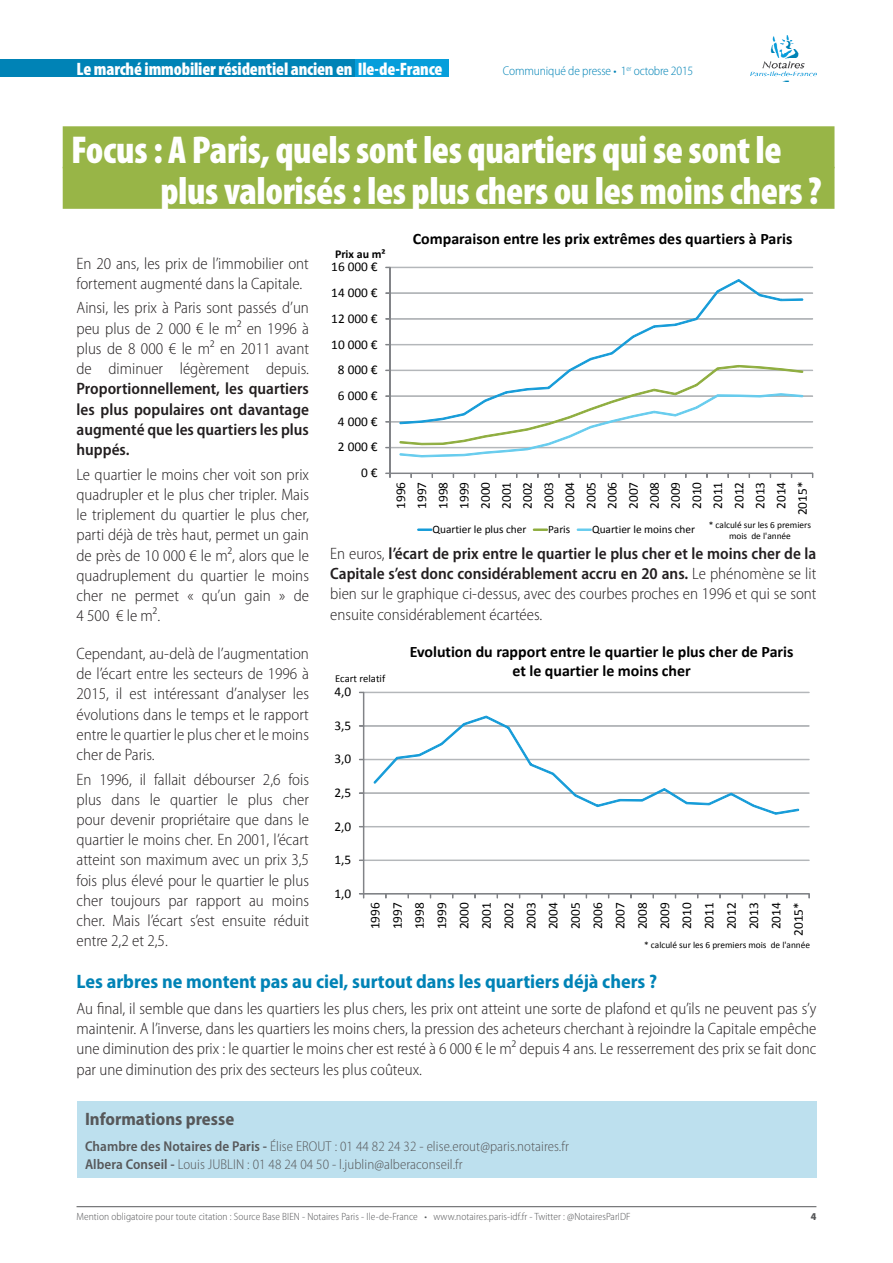
<style>
.page{position:relative;width:893px;height:1263px;background:#fff}
.page>*{position:absolute;margin:0;border:0;box-sizing:border-box;transform-origin:0 0}
.t1{font:900 condensed 39px/40.5px "Myriad Pro";letter-spacing:-.01em;color:#fff}
.t2{font:700 semi-condensed 19.5px "Myriad Pro";color:#0083b6}
.t3{font:900 condensed 18px "Myriad Pro";letter-spacing:-.01em;color:#fff}
.t4{font:700 semi-condensed 18px "Myriad Pro";color:#57585a}
.t5{font:300 semi-condensed 16.5px/20.2px "Myriad Pro";color:#231f20;text-align:justify}
.t6{font:600 semi-condensed 16.5px/20.2px "Myriad Pro";color:#231f20;text-align:justify}
.t7{font:700 15.9px/19.5px "Calibri";color:#000;text-align:center}
.t8{font:300 semi-condensed 14.25px/18px "Myriad Pro";letter-spacing:.005em;color:#57585a}
.t9{font:13.35px/21.1px "Calibri";letter-spacing:-.005em;color:#000;text-align:center}
.t10{font:300 semi-condensed 12.75px "Myriad Pro";letter-spacing:-.01em;color:#0083b6}
.t11{font:700 12px "Calibri";color:#000}
.t12{font:11.4px "Calibri";letter-spacing:-.005em;color:#000}
.t13{font:10.65px "Calibri";color:#000}
.t14{font:300 semi-condensed 10.5px "Myriad Pro";letter-spacing:.005em;color:#57585a}
.t15{font:900 semi-condensed 10.5px "Myriad Pro";color:#57585a}
.t16{font:9.3px/11.4px "Calibri";color:#000;text-align:center}
.s1{font-weight:600}
</style>
<div class="page">
<hr style="left:77px;top:1206px;width:739px;height:1px;background:#57585a">
<div style="left:0;top:60px;width:380px;height:17px;background:#0083b6"></div>
<img style="left:750px;top:36px;width:66px;height:46px">
<div style="left:355px;top:60px;width:94px;height:17px;background:#069edb"></div>
<hr style="left:390px;top:447px;width:423px;height:1px;background:#b4b7ba">
<div style="left:390px;top:422px;width:423px;height:1px;background:#b4b7ba;border:1px solid #b4b7ba"></div>
<hr style="left:390px;top:396px;width:423px;height:1px;background:#b4b7ba">
<hr style="left:390px;top:370px;width:423px;height:1px;background:#b4b7ba">
<hr style="left:390px;top:344px;width:423px;height:1px;background:#b4b7ba">
<div style="left:390px;top:319px;width:423px;height:1px;background:#b4b7ba;border:1px solid #b4b7ba"></div>
<hr style="left:390px;top:293px;width:423px;height:1px;background:#b4b7ba">
<hr style="left:390px;top:267px;width:423px;height:1px;background:#b4b7ba">
<div style="left:390px;top:267px;width:1px;height:206px;border:1px solid #818387"></div>
<div style="left:390px;top:473px;width:423px;height:1px;border:1px solid #818387"></div>
<svg style="left:386px;top:473px;width:5px;height:5px"></svg>
<svg style="left:400px;top:279px;width:403px;height:86px"></svg>
<svg style="left:400px;top:365px;width:403px;height:92px"></svg>
<svg style="left:418px;top:529px;width:14px;height:1px"></svg>
<svg style="left:533px;top:529px;width:14px;height:1px"></svg>
<svg style="left:577px;top:529px;width:14px;height:1px"></svg>
<hr style="left:364px;top:860px;width:445px;height:1px;background:#b4b7ba">
<hr style="left:364px;top:826px;width:445px;height:1px;background:#b4b7ba">
<hr style="left:364px;top:793px;width:445px;height:1px;background:#b4b7ba">
<hr style="left:364px;top:759px;width:445px;height:1px;background:#b4b7ba">
<hr style="left:364px;top:726px;width:445px;height:1px;background:#b4b7ba">
<hr style="left:364px;top:692px;width:445px;height:1px;background:#b4b7ba">
<div style="left:363px;top:692px;width:1px;height:202px;border:1px solid #818387"></div>
<div style="left:364px;top:893px;width:445px;height:1px;border:1px solid #818387"></div>
<svg style="left:359px;top:893px;width:5px;height:5px"></svg>
<svg style="left:374px;top:716px;width:425px;height:98px"></svg>
<div style="left:63px;top:126px;width:771px;height:42px;background:#98b547"></div>
<div style="left:63px;top:167px;width:771px;height:42px;background:#98b547"></div>
<div style="left:77px;top:1101px;width:739px;height:77px;background:#bde0ee"></div>
<p class="t3" style="left:77px;top:58px;width:367px">Le marché immobilier résidentiel ancien en Ile-de-France</p>
<p class="t10" style="left:503px;top:63px;width:192px">Communiqué de presse • 1<sup>er</sup> octobre 2015</p>
<h1 class="t1" style="left:160px;top:129px;width:663px;text-indent:-89px">Focus : A Paris, quels sont les quartiers qui se sont le plus valorisés : les plus chers ou les moins chers ?</h1>
<p class="t5" style="left:77px;top:253px;width:234px">En 20 ans, les prix de l’immobilier ont fortement augmenté dans la Capitale.</p>
<p class="t5" style="left:77px;top:298px;width:234px">Ainsi, les prix à Paris sont passés d’un peu plus de 2 000 € le m² en 1996 à plus de 8 000 € le m² en 2011 avant de diminuer légèrement depuis.</p>
<p class="t6" style="left:77px;top:378px;width:234px">Proportionnellement, les quartiers les plus populaires ont davantage augmenté que les quartiers les plus huppés.</p>
<p class="t5" style="left:77px;top:464px;width:234px">Le quartier le moins cher voit son prix quadrupler et le plus cher tripler. Mais le triplement du quartier le plus cher, parti déjà de très haut, permet un gain de près de 10 000 € le m², alors que le quadruplement du quartier le moins cher ne permet « qu’un gain » de 4 500 € le m².</p>
<p class="t5" style="left:77px;top:643px;width:234px">Cependant, au-delà de l’augmentation de l’écart entre les secteurs de 1996 à 2015, il est intéressant d’analyser les évolutions dans le temps et le rapport entre le quartier le plus cher et le moins cher de Paris.</p>
<p class="t5" style="left:77px;top:769px;width:234px">En 1996, il fallait débourser 2,6 fois plus dans le quartier le plus cher pour devenir propriétaire que dans le quartier le moins cher. En 2001, l’écart atteint son maximum avec un prix 3,5 fois plus élevé pour le quartier le plus cher toujours par rapport au moins cher. Mais l’écart s’est ensuite réduit entre 2,2 et 2,5.</p>
<p class="t11" style="left:335px;top:247px;width:52px">Prix au m²</p>
<p class="t9" style="left:331px;top:256px;width:48px">16 000 €</p>
<p class="t9" style="left:331px;top:282px;width:48px">14 000 €</p>
<p class="t9" style="left:331px;top:308px;width:48px">12 000 €</p>
<p class="t9" style="left:331px;top:334px;width:48px">10 000 €</p>
<p class="t9" style="left:338px;top:359px;width:41px">8 000 €</p>
<p class="t9" style="left:338px;top:385px;width:41px">6 000 €</p>
<p class="t9" style="left:338px;top:411px;width:41px">4 000 €</p>
<p class="t9" style="left:338px;top:436px;width:41px">2 000 €</p>
<p class="t9" style="left:361px;top:462px;width:18px">0 €</p>
<p class="t7" style="left:413px;top:229px;width:381px">Comparaison entre les prix extrêmes des quartiers à Paris</p>
<p class="t9" style="left:390px;top:515px;width:35px;rotate:-90deg">1996<br>1997<br>1998<br>1999<br>2000<br>2001<br>2002<br>2003<br>2004<br>2005<br>2006<br>2007<br>2008<br>2009<br>2010<br>2011<br>2012<br>2013<br>2014<br>2015*</p>
<p class="t12" style="left:432px;top:522px;width:95px">Quartier le plus cher</p>
<p class="t12" style="left:548px;top:522px;width:24px">Paris</p>
<p class="t12" style="left:592px;top:522px;width:104px">Quartier le moins cher</p>
<p class="t16" style="left:709px;top:519px;width:104px">* calculé sur les 6 premiers mois de l'année</p>
<p class="t5" style="left:330px;top:543px;width:488px">En euros, <span class="s1">l’écart de prix entre le quartier le plus cher et le moins cher de la Capitale s’est donc considérablement accru en 20 ans.</span> Le phénomène se lit bien sur le graphique ci-dessus, avec des courbes proches en 1996 et qui se sont ensuite considérablement écartées.</p>
<p class="t13" style="left:335px;top:672px;width:52px">Ecart relatif</p>
<p class="t9" style="left:335px;top:681px;width:18px">4,0</p>
<p class="t9" style="left:335px;top:715px;width:18px">3,5</p>
<p class="t9" style="left:335px;top:748px;width:18px">3,0</p>
<p class="t9" style="left:335px;top:782px;width:18px">2,5</p>
<p class="t9" style="left:335px;top:815px;width:18px">2,0</p>
<p class="t9" style="left:335px;top:849px;width:18px">1,5</p>
<p class="t9" style="left:335px;top:883px;width:18px">1,0</p>
<p class="t7" style="left:410px;top:642px;width:385px">Evolution du rapport entre le quartier le plus cher de Paris et le quartier le moins cher</p>
<p class="t9" style="left:364px;top:936px;width:35px;line-height:22.2px;rotate:-90deg">1996<br>1997<br>1998<br>1999<br>2000<br>2001<br>2002<br>2003<br>2004<br>2005<br>2006<br>2007<br>2008<br>2009<br>2010<br>2011<br>2012<br>2013<br>2014<br>2015*</p>
<p class="t16" style="left:644px;top:939px;width:167px">* calculé sur les 6 premiers mois de l'année</p>
<p class="t2" style="left:77px;top:969px;width:582px">Les arbres ne montent pas au ciel, surtout dans les quartiers déjà chers ?</p>
<p class="t5" style="left:77px;top:998px;width:741px">Au final, il semble que dans les quartiers les plus chers, les prix ont atteint une sorte de plafond et qu’ils ne peuvent pas s’y maintenir. A l’inverse, dans les quartiers les moins chers, la pression des acheteurs cherchant à rejoindre la Capitale empêche une diminution des prix : le quartier le moins cher est resté à 6 000 € le m² depuis 4 ans. Le resserrement des prix se fait donc par une diminution des prix des secteurs les plus coûteux.</p>
<p class="t4" style="left:85px;top:1107px;width:151px">Informations presse</p>
<p class="t8" style="left:85px;top:1137px;width:485px"><span class="s1">Chambre des Notaires de Paris -</span> Élise EROUT : 01 44 82 24 32 - elise.erout@paris.notaires.fr<br><span class="s1">Albera Conseil -</span> Louis JUBLIN : 01 48 24 04 50 - l.jublin@alberaconseil.fr</p>
<p class="t14" style="left:77px;top:1210px;width:556px">Mention obligatoire pour toute citation : Source Base BIEN - Notaires Paris - Ile-de-France • www.notaires.paris-idf.fr - Twitter : @NotairesParIDF</p>
<p class="t15" style="left:811px;top:1209px;width:7px">4</p>
</div>
